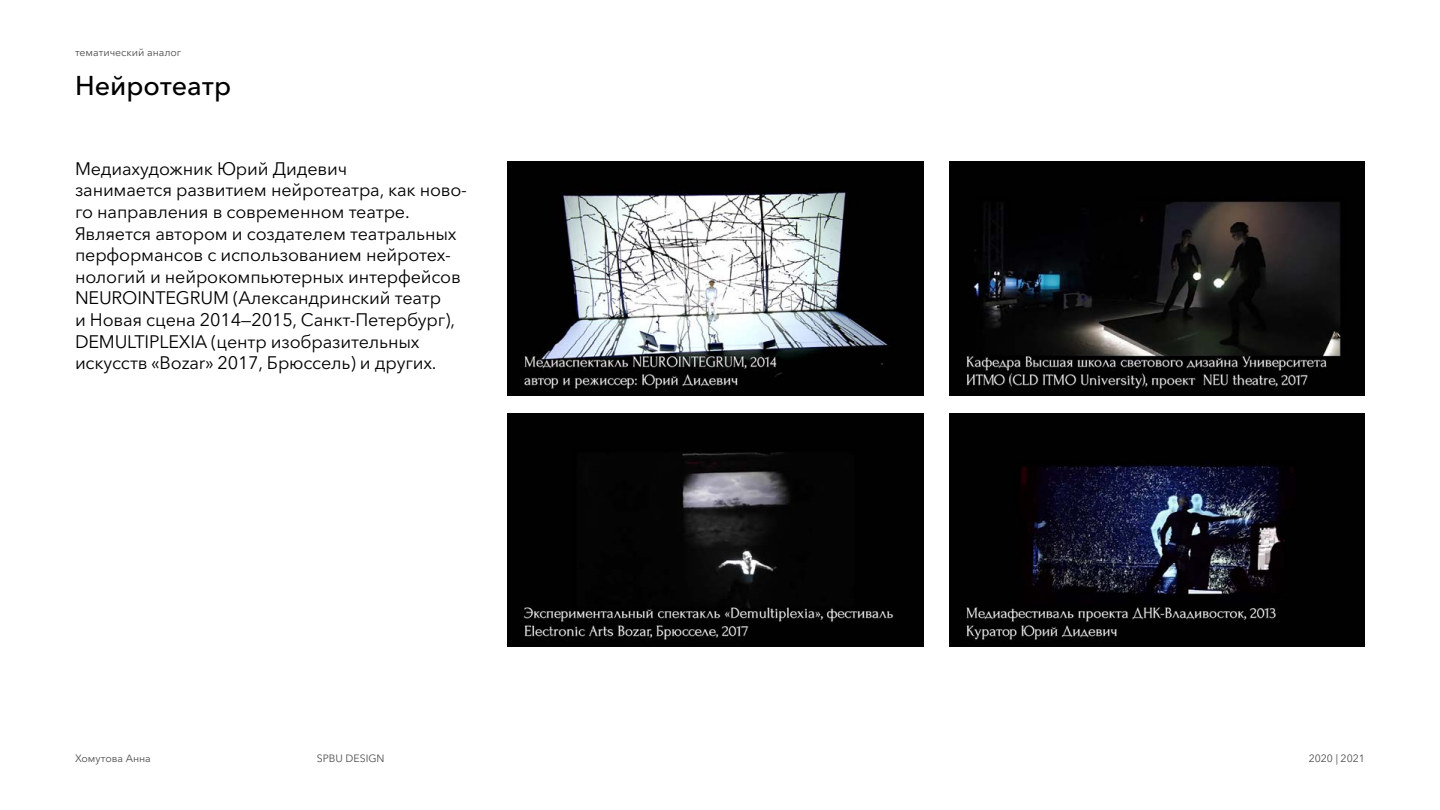
<style>
.page{position:relative;width:1440px;height:810px;background:#fff}
.page>*{position:absolute;margin:0;border:0;box-sizing:border-box;transform-origin:0 0}
.t1{font:500 27px "Avenir Next Cyr";color:#000}
.t2{font:18px/21.6px "Avenir Next Cyr";letter-spacing:-.01em;color:#000}
.t3{font:10.5px "Avenir Next Cyr";color:#4d4d4d}
</style>
<div class="page">
<img style="left:507px;top:161px;width:416px;height:234px">
<img style="left:949px;top:413px;width:416px;height:234px">
<img style="left:949px;top:161px;width:416px;height:234px">
<img style="left:507px;top:413px;width:416px;height:234px">
<p class="t3" style="left:75px;top:46px;width:108px">тематический аналог</p>
<h1 class="t1" style="left:75px;top:70px;width:158px">Нейротеатр</h1>
<p class="t2" style="left:75px;top:158px;width:394px">Медиахудожник Юрий Дидевич<br>занимается развитием нейротеатра, как ново&shy;го направления в современном театре.<br>Является автором и создателем театральных перформансов с использованием нейротех&shy;нологий и нейрокомпьютерных интерфейсов NEUROINTEGRUM (Александринский театр<br>и Новая сцена 2014—2015, Санкт-Петербург), DEMULTIPLEXIA (центр изобразительных искусств «Bozar» 2017, Брюссель) и других.</p>
<p class="t3" style="left:75px;top:753px;width:77px">Хомутова Анна</p>
<p class="t3" style="left:317px;top:753px;width:69px">SPBU DESIGN</p>
<p class="t3" style="left:1309px;top:753px;width:58px">2020 | 2021</p>
</div>
